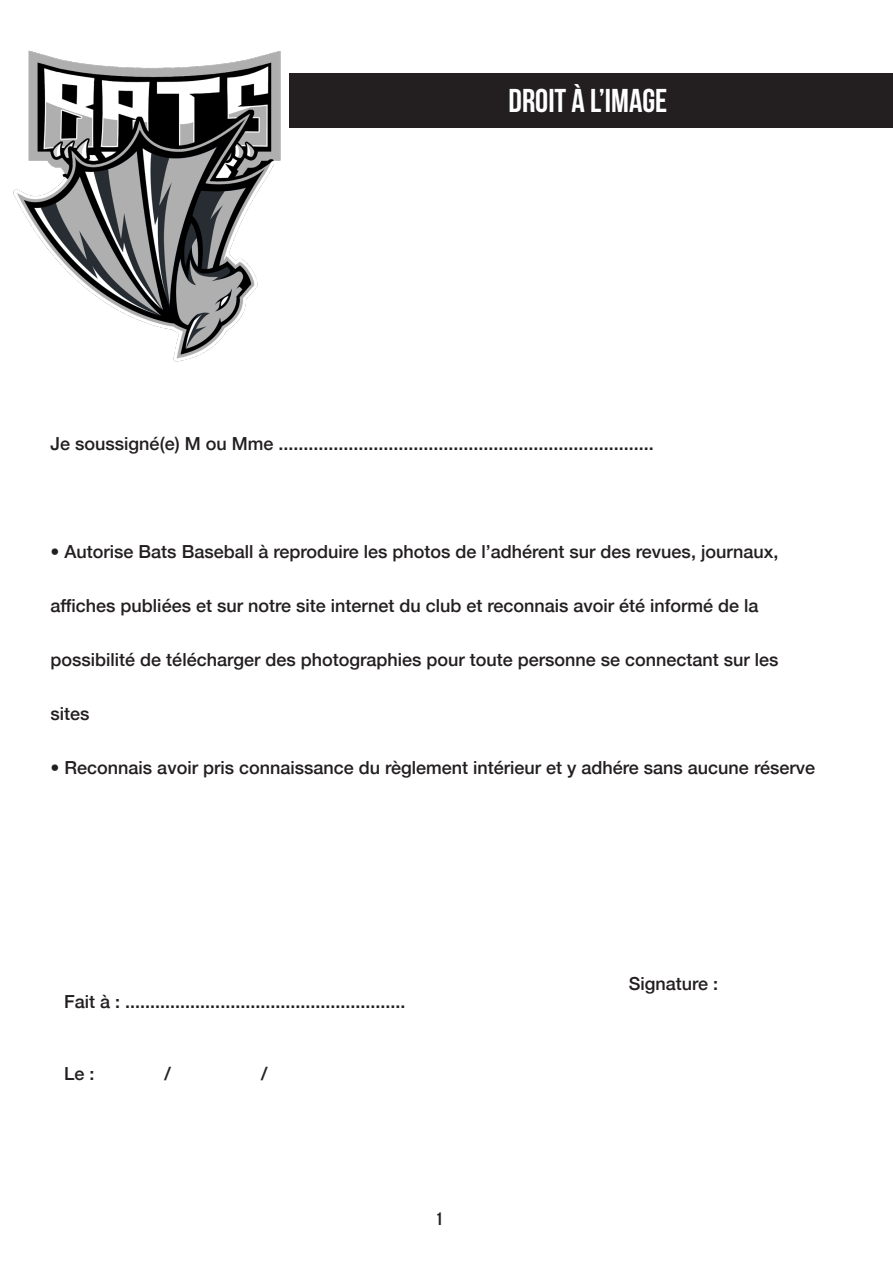
<style>
.page{position:relative;width:893px;height:1263px;background:#fff}
.page>*{position:absolute;margin:0;border:0;box-sizing:border-box;transform-origin:0 0}
.t1{font:33px "Bebas Neue";color:#fff}
.t2{font:500 18px "Helvetica Neue";color:#231f20}
.t3{font:18px "Bebas Neue";color:#231f20}
</style>
<div class="page">
<div style="left:290px;top:73px;width:603px;height:54px;background:#231f20"></div>
<img style="left:13px;top:50px;width:277px;height:312px">
<p class="t1" style="left:509px;top:83px;width:160px">DROIT À L’IMAGE</p>
<p class="t2" style="left:51px;top:429px;width:605px">Je soussigné(e) M ou Mme ...........................................................................</p>
<p class="t2" style="left:51px;top:537px;width:729px">• Autorise Bats Baseball à reproduire les photos de l’adhérent sur des revues, journaux,</p>
<p class="t2" style="left:51px;top:591px;width:709px">affiches publiées et sur notre site internet du club et reconnais avoir été informé de la</p>
<p class="t2" style="left:51px;top:645px;width:729px">possibilité de télécharger des photographies pour toute personne se connectant sur les</p>
<p class="t2" style="left:51px;top:699px;width:41px">sites</p>
<p class="t2" style="left:51px;top:753px;width:766px">• Reconnais avoir pris connaissance du règlement intérieur et y adhére sans aucune réserve</p>
<p class="t2" style="left:64px;top:987px;width:343px">Fait à : ........................................................</p>
<p class="t2" style="left:64px;top:1059px;width:32px">Le :</p>
<p class="t2" style="left:165px;top:1059px;width:8px">/</p>
<p class="t2" style="left:261px;top:1059px;width:8px">/</p>
<p class="t3" style="left:435px;top:1209px;width:9px">1</p>
<p class="t2" style="left:629px;top:969px;width:91px">Signature :</p>
</div>
